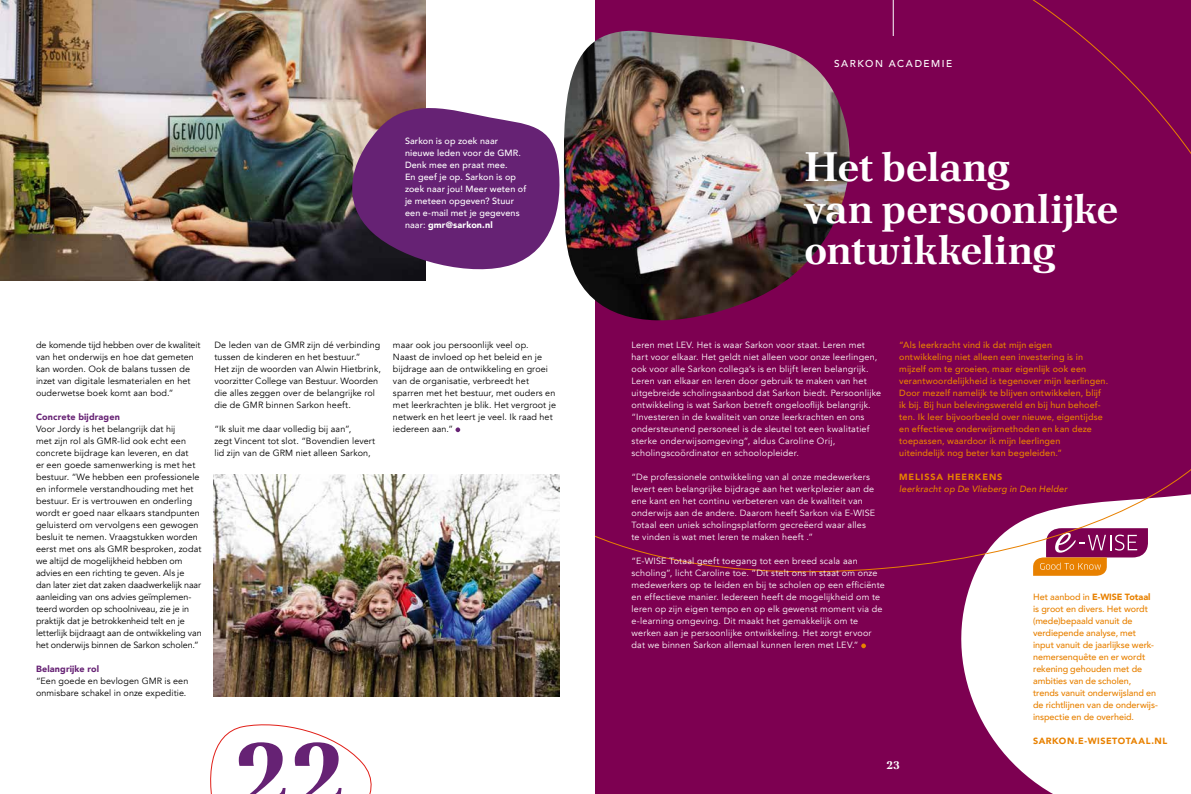
<style>
.page{position:relative;width:1191px;height:794px;background:#fff}
.page>*{position:absolute;margin:0;border:0;box-sizing:border-box;transform-origin:0 0}
.t1{font:700 92.3px "Poltawski Nowy";color:#662274}
.t2{font:700 41px/41px "Poltawski Nowy";letter-spacing:-.01em;color:#fff}
.t3{font:700 11px "Poltawski Nowy";color:#fff}
.t4{font:500 10px "Avenir";letter-spacing:.155em;color:#fff}
.t5{font:9px/12px "Avenir";letter-spacing:.01em;color:#000}
.t6{font:9px/12px "Avenir";letter-spacing:.02em;color:#fff}
.t7{font:500 9px/12px "Avenir";letter-spacing:.01em;color:#e88100}
.t8{font:500 9px/12px "Avenir";letter-spacing:.015em;color:#fff}
.t9{font:italic 500 9px "Avenir";letter-spacing:.02em;color:#e88100}
.t10{font:900 9px "Avenir";letter-spacing:.015em;color:#662274}
.t11{font:900 9px "Avenir";letter-spacing:.075em;color:#e88100}
.t12{font:900 9px "Avenir";letter-spacing:.1em;color:#e88100}
.s1{font-weight:900}
</style>
<div class="page">
<img style="left:0;top:0;width:425px;height:281px">
<svg style="left:455px;top:427px;width:5px;height:5px"></svg>
<svg style="left:341px;top:95px;width:219px;height:183px;background:#7b4b81"></svg>
<div style="left:595px;top:0;width:596px;height:794px;background:#7d0051"></div>
<img style="left:563px;top:31px;width:287px;height:289px">
<svg style="left:938px;top:480px;width:253px;height:314px;fill:#fff"></svg>
<img style="left:214px;top:474px;width:345px;height:222px">
<svg style="left:986px;top:497px;width:162px;height:79px"></svg>
<svg style="left:861px;top:643px;width:5px;height:5px"></svg>
<svg style="left:210px;top:724px;width:162px;height:70px"></svg>
<hr style="left:893px;top:0;width:1px;height:36px;background:#fff">
<p class="t8" style="left:405px;top:134px;width:123px">Sarkon is op zoek naar nieuwe leden voor de GMR.<br>Denk mee en praat mee.<br>En geef je op. Sarkon is op zoek naar jou! Meer weten of je meteen opgeven? Stuur een e-mail met je gegevens naar: <span class="s1">gmr@sarkon.nl</span></p>
<p class="t5" style="left:36px;top:339px;width:166px">de komende tijd hebben over de kwaliteit van het onderwijs en hoe dat gemeten kan worden. Ook de balans tussen de inzet van digitale lesmaterialen en het ouderwetse boek komt aan bod.”</p>
<p class="t10" style="left:36px;top:409px;width:85px">Concrete bijdragen</p>
<p class="t5" style="left:36px;top:423px;width:167px">Voor Jordy is het belangrijk dat hij<br>met zijn rol als GMR-lid ook echt een concrete bijdrage kan leveren, en dat<br>er een goede samenwerking is met het bestuur. “We hebben een professionele en informele verstandhouding met het bestuur. Er is vertrouwen en onderling wordt er goed naar elkaars standpunten geluisterd om vervolgens een gewogen besluit te nemen. Vraagstukken worden eerst met ons als GMR besproken, zodat we altijd de mogelijkheid hebben om advies en een richting te geven. Als je<br>dan later ziet dat zaken daadwerkelijk naar aanleiding van ons advies geïmplemen&shy;teerd worden op schoolniveau, zie je in praktijk dat je betrokkenheid telt en je letterlijk bijdraagt aan de ontwikkeling van het onderwijs binnen de Sarkon scholen.”</p>
<p class="t10" style="left:36px;top:661px;width:65px">Belangrijke rol</p>
<p class="t5" style="left:36px;top:675px;width:154px">“Een goede en bevlogen GMR is een onmisbare schakel in onze expeditie.</p>
<p class="t5" style="left:214px;top:339px;width:168px">De leden van de GMR zijn dé verbinding tussen de kinderen en het bestuur.”<br>Het zijn de woorden van Alwin Hietbrink, voorzitter College van Bestuur. Woorden die alles zeggen over de belangrijke rol die de GMR binnen Sarkon heeft.</p>
<p class="t5" style="left:214px;top:423px;width:162px">“Ik sluit me daar volledig bij aan”,<br>zegt Vincent tot slot. “Bovendien levert lid zijn van de GRM niet alleen Sarkon,</p>
<p class="t5" style="left:393px;top:339px;width:164px">maar ook jou persoonlijk veel op.<br>Naast de invloed op het beleid en je bijdrage aan de ontwikkeling en groei van de organisatie, verbreedt het sparren met het bestuur, met ouders en met leerkrachten je blik. Het vergroot je netwerk en het leert je veel. Ik raad het iedereen aan.”</p>
<h1 class="t1" style="left:234px;top:706px;width:113px">22</h1>
<p class="t4" style="left:834px;top:55px;width:120px">SARKON ACADEMIE</p>
<h2 class="t2" style="left:804px;top:146px;width:316px">Het belang<br>van persoonlijke ontwikkeling</h2>
<p class="t6" style="left:631px;top:339px;width:251px">Leren met LEV. Het is waar Sarkon voor staat. Leren met hart voor elkaar. Het geldt niet alleen voor onze leerlingen, ook voor alle Sarkon collega’s is en blijft leren belangrijk.<br>Leren van elkaar en leren door gebruik te maken van het uitgebreide scholingsaanbod dat Sarkon biedt. Persoonlijke ontwikkeling is wat Sarkon betreft ongelooflijk belangrijk. “Investeren in de kwaliteit van onze leerkrachten en ons ondersteunend personeel is de sleutel tot een kwalitatief sterke onderwijsomgeving”, aldus Caroline Orij, scholingscoördinator en schoolopleider.</p>
<p class="t6" style="left:631px;top:471px;width:245px">“De professionele ontwikkeling van al onze medewerkers levert een belangrijke bijdrage aan het werkplezier aan de ene kant en het continu verbeteren van de kwaliteit van onderwijs aan de andere. Daarom heeft Sarkon via E-WISE Totaal een uniek scholingsplatform gecreëerd waar alles te vinden is wat met leren te maken heeft .”</p>
<p class="t6" style="left:631px;top:555px;width:255px">“E-WISE Totaal geeft toegang tot een breed scala aan scholing”, licht Caroline toe. “Dit stelt ons in staat om onze medewerkers op te leiden en bij te scholen op een efficiënte en effectieve manier. Iedereen heeft de mogelijkheid om te leren op zijn eigen tempo en op elk gewenst moment via de e-learning omgeving. Dit maakt het gemakkelijk om te werken aan je persoonlijke ontwikkeling. Het zorgt ervoor dat we binnen Sarkon allemaal kunnen leren met LEV.”</p>
<p class="t7" style="left:899px;top:338px;width:210px">“Als leerkracht vind ik dat mijn eigen<br>ontwikkeling niet alleen een investering is in mijzelf om te groeien, maar eigenlijk ook een verantwoordelijkheid is tegenover mijn leerlingen.<br>Door mezelf namelijk te blijven ontwikkelen, blijf ik bij. Bij hun belevingswereld en bij hun behoef&shy;ten. Ik leer bijvoorbeeld over nieuwe, eigentijdse en effectieve onderwijsmethoden en kan deze toepassen, waardoor ik mijn leerlingen uiteindelijk nog beter kan begeleiden.”</p>
<p class="t12" style="left:899px;top:469px;width:105px">MELISSA HEERKENS</p>
<p class="t9" style="left:899px;top:483px;width:170px">leerkracht op De Vlieberg in Den Helder</p>
<p class="t7" style="left:1033px;top:590px;width:126px">Het aanbod in <span class="s1">E-WISE Totaal </span>is groot en divers. Het wordt (mede)bepaald vanuit de verdiepende analyse, met input vanuit de jaarlijkse werk&shy;nemersenquête en er wordt rekening gehouden met de ambities van de scholen, trends vanuit onderwijsland en de richtlijnen van de onderwijs&shy;inspectie en de overheid.</p>
<p class="t11" style="left:1033px;top:733px;width:136px">SARKON.E-WISETOTAAL.NL</p>
<p class="t3" style="left:886px;top:757px;width:15px">23</p>
</div>
